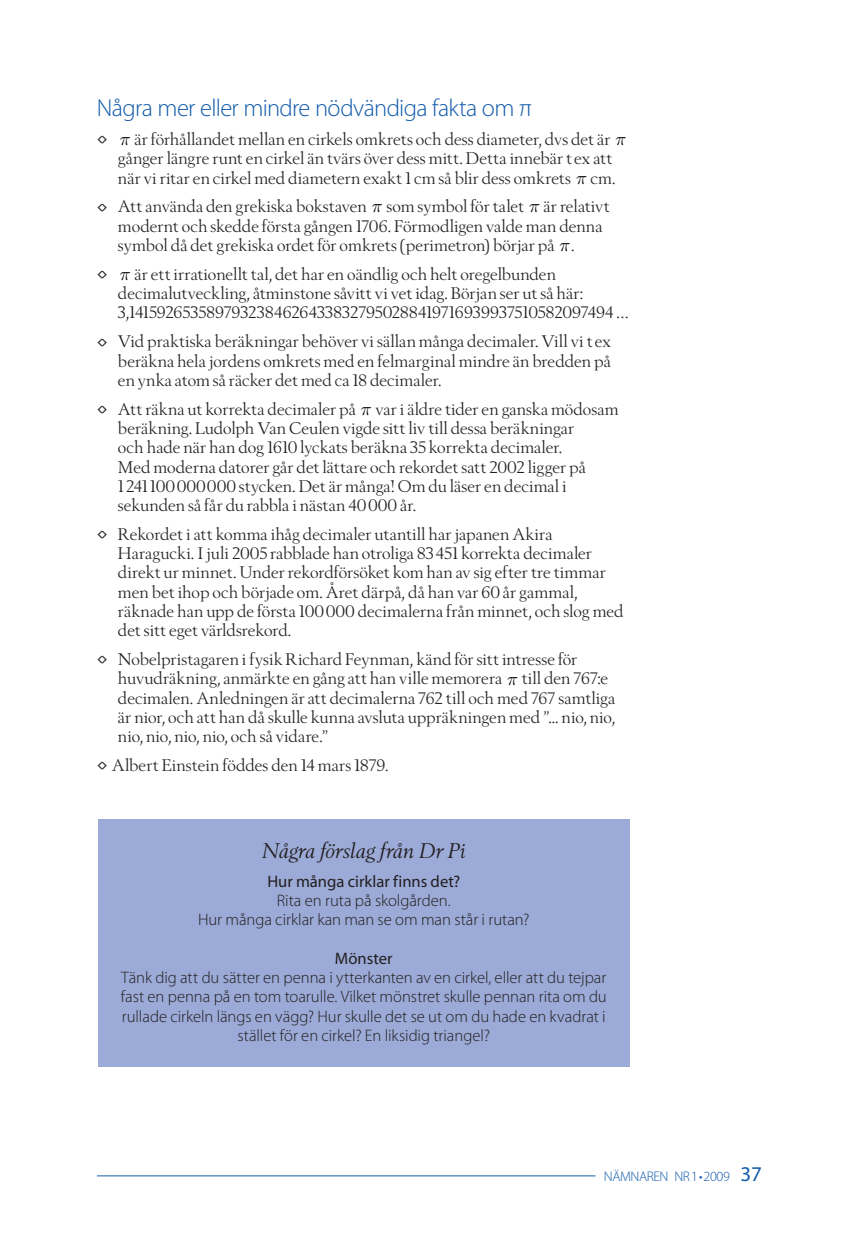
<style>
.page{position:relative;width:859px;height:1241px;background:#fff}
.page>*{position:absolute;margin:0;border:0;box-sizing:border-box;transform-origin:0 0}
.t1{font:300 24.5px "Myriad Pro";letter-spacing:-.025em;color:#135cab}
.t2{font:italic 21px "Berling Nova Display Pro";letter-spacing:-.005em;color:#231f20}
.t3{font:16.62px/19.2px "Berling Nova Display Pro";letter-spacing:.01em;color:#231f20}
.t4{font:300 16.62px/19.2px "Myriad Pro";letter-spacing:-.005em;color:#231f20;text-align:center}
.t5{font:16.62px "Myriad Pro";color:#231f20}
.t6{font:300 14px "Myriad Pro";letter-spacing:-.03em;color:#135cab}
.s1{font-family:"Myriad Pro";font-size:10.5px}
.s2{font-family:"CMMI10";font-size:18.2px;color:#000}
.s3{font-weight:400;font-size:21px}
</style>
<div class="page">
<hr style="left:97px;top:1175px;width:498px;height:1px;background:#135cab">
<div style="left:98px;top:818px;width:531px;height:247px;background:#9baad6"></div>
<h1 class="t1" style="left:97px;top:94px;width:436px">Några mer eller mindre nödvändiga fakta om π</h1>
<p class="t3" style="left:118px;top:129px;width:509px;text-indent:-21px"><span class="s1">◊</span> <span class="s2">π</span> är förhållandet mellan en cirkels omkrets och dess diameter, dvs det är <span class="s2">π </span>gånger längre runt en cirkel än tvärs över dess mitt. Detta innebär t ex att när vi ritar en cirkel med diametern exakt 1 cm så blir dess omkrets <span class="s2">π</span> cm.</p>
<p class="t3" style="left:118px;top:197px;width:493px;text-indent:-21px"><span class="s1">◊</span> Att använda den grekiska bokstaven <span class="s2">π</span> som symbol för talet <span class="s2">π</span> är relativt modernt och skedde första gången 1706. Förmodligen valde man denna symbol då det grekiska ordet för omkrets (perimetron) börjar på <span class="s2">π</span>.</p>
<p class="t3" style="left:118px;top:264px;width:512px;text-indent:-21px"><span class="s1">◊</span> <span class="s2">π</span> är ett irrationellt tal, det har en oändlig och helt oregelbunden decimalutveckling, åtminstone såvitt vi vet idag. Början ser ut så här:<br>3,14159265358979323846264338327950288419716939937510582097494 …</p>
<p class="t3" style="left:118px;top:331px;width:494px;text-align:justify;text-indent:-21px"><span class="s1">◊</span> Vid praktiska beräkningar behöver vi sällan många decimaler. Vill vi t ex beräkna hela jordens omkrets med en felmarginal mindre än bredden på en ynka atom så räcker det med ca 18 decimaler.</p>
<p class="t3" style="left:118px;top:399px;width:502px;text-indent:-21px"><span class="s1">◊</span> Att räkna ut korrekta decimaler på <span class="s2">π</span> var i äldre tider en ganska mödosam beräkning. Ludolph Van Ceulen vigde sitt liv till dessa beräkningar<br>och hade när han dog 1610 lyckats beräkna 35 korrekta decimaler.<br>Med moderna datorer går det lättare och rekordet satt 2002 ligger på 1241100000000 stycken. Det är många! Om du läser en decimal i sekunden så får du rabbla i nästan 40000 år.</p>
<p class="t3" style="left:118px;top:524px;width:507px;text-indent:-21px"><span class="s1">◊</span> Rekordet i att komma ihåg decimaler utantill har japanen Akira Haragucki. I juli 2005 rabblade han otroliga 83 451 korrekta decimaler direkt ur minnet. Under rekordförsöket kom han av sig efter tre timmar men bet ihop och började om. Året därpå, då han var 60 år gammal, räknade han upp de första 100000 decimalerna från minnet, och slog med det sitt eget världsrekord.</p>
<p class="t3" style="left:118px;top:649px;width:498px;text-indent:-21px"><span class="s1">◊</span> Nobelpristagaren i fysik Richard Feynman, känd för sitt intresse för huvudräkning, anmärkte en gång att han ville memorera <span class="s2">π</span> till den 767:e decimalen. Anledningen är att decimalerna 762 till och med 767 samtliga är nior, och att han då skulle kunna avsluta uppräkningen med ”... nio, nio, nio, nio, nio, nio, och så vidare.”</p>
<p class="t3" style="left:97px;top:755px;width:293px"><span class="s1">◊</span> Albert Einstein föddes den 14 mars 1879.</p>
<p class="t2" style="left:262px;top:838px;width:205px">Några förslag från Dr Pi</p>
<p class="t5" style="left:267px;top:871px;width:194px">Hur många cirklar finns det?</p>
<p class="t4" style="left:198px;top:890px;width:333px">Rita en ruta på skolgården.<br>Hur många cirklar kan man se om man står i rutan?</p>
<p class="t5" style="left:335px;top:948px;width:59px">Mönster</p>
<p class="t4" style="left:121px;top:967px;width:487px">Tänk dig att du sätter en penna i ytterkanten av en cirkel, eller att du tejpar fast en penna på en tom toarulle. Vilket mönstret skulle pennan rita om du rullade cirkeln längs en vägg? Hur skulle det se ut om du hade en kvadrat i stället för en cirkel? En liksidig triangel?</p>
<p class="t6" style="left:603px;top:1168px;width:160px">Nämnaren n r1•2009 <span class="s3">37</span></p>
</div>
